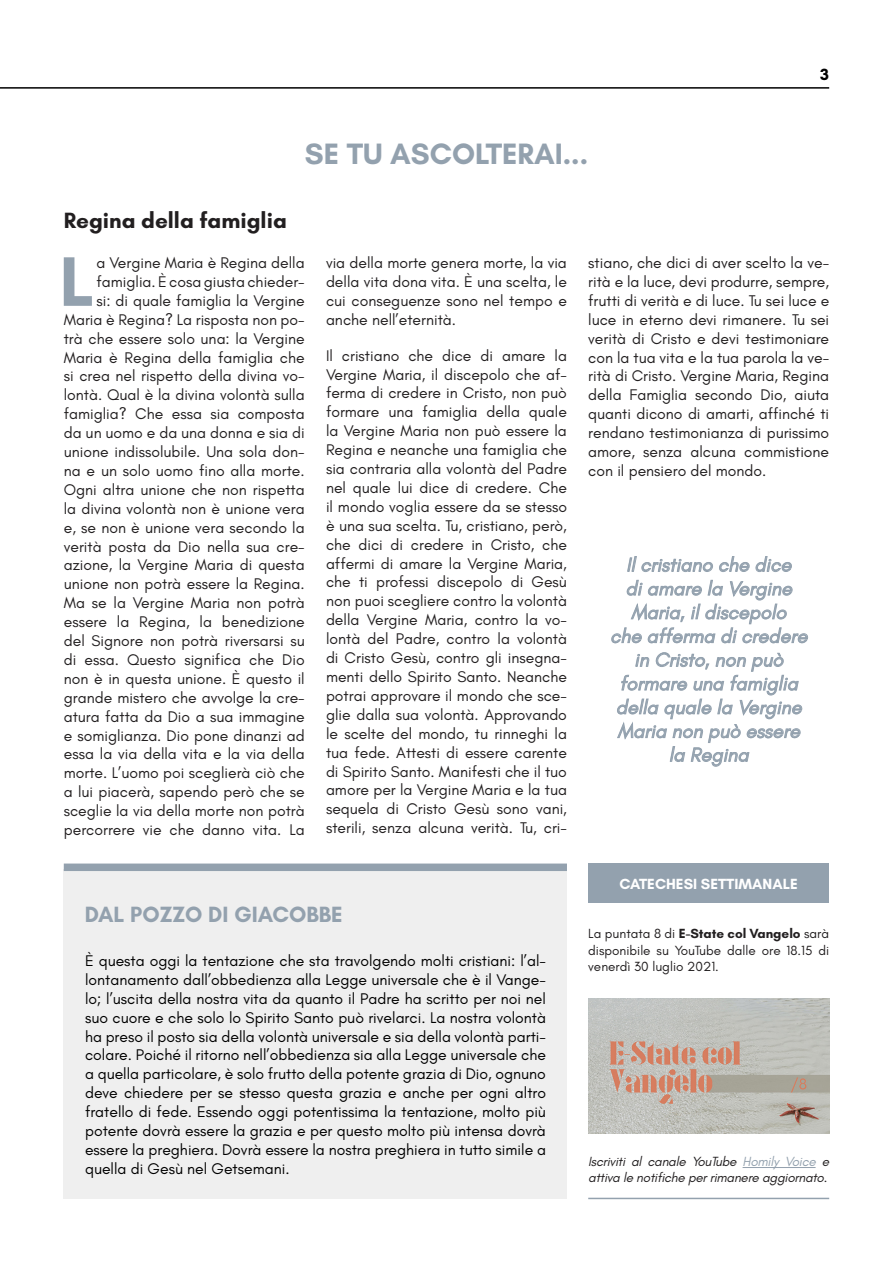
<style>
.page{position:relative;width:893px;height:1263px;background:#fff}
.page>*{position:absolute;margin:0;border:0;box-sizing:border-box;transform-origin:0 0}
.t1{font:700 71.4px "Glacial Indifference";color:#93a1ae}
.t2{font:700 30px "Glacial Indifference";color:#93a1ae}
.t3{font:700 22.5px "Glacial Indifference";color:#221f20}
.t4{font:700 22.5px "Glacial Indifference";color:#93a1ae}
.t5{font:italic 19.8px/23.7px "Glacial Indifference";color:#93a1ae;text-align:center}
.t6{font:700 16.5px "Glacial Indifference";color:#000}
.t7{font:15.75px/18.9px "Glacial Indifference";color:#221f20;text-align:justify}
.t8{font:15.75px/18.9px "Glacial Indifference";color:#000;text-align:justify}
.t9{font:700 15px "Glacial Indifference";color:#fff}
.t10{font:13.5px/16.2px "Glacial Indifference";color:#221f20;text-align:justify}
.t11{font:italic 13.5px/16.2px "Glacial Indifference";letter-spacing:-.02em;color:#221f20}
.s1{font-weight:700}
.s2{color:#93a1ae}
</style>
<div class="page">
<hr style="left:0;top:87px;width:829px;height:2px;background:#000">
<div style="left:64px;top:869px;width:503px;height:330px;background:#efefef"></div>
<div style="left:64px;top:863px;width:503px;height:8px;background:#93a1ae"></div>
<div style="left:588px;top:863px;width:241px;height:40px;background:#93a1ae"></div>
<img style="left:588px;top:998px;width:241px;height:135px">
<hr style="left:743px;top:1167px;width:73px;height:1px;background:#93a1ae">
<hr style="left:588px;top:1198px;width:241px;height:1px;background:#93a1ae">
<svg style="left:612px;top:556px;width:196px;height:211px"></svg>
<h2 class="t2" style="left:305px;top:135px;width:285px">SE TU ASCOLTERAI...</h2>
<p class="t6" style="left:820px;top:65px;width:10px">3</p>
<h3 class="t3" style="left:64px;top:206px;width:225px">Regina della famiglia</h3>
<h1 class="t1" style="left:59px;top:237px;width:36px">L</h1>
<p class="t7" style="left:64px;top:253px;width:242px;text-align:right">a Vergine Maria è Regina della famiglia. È cosa giusta chieder-<br>si: di quale famiglia la Vergine Maria è Regina? La risposta non po&shy;trà che essere solo una: la Vergine Maria è Regina della famiglia che si crea nel rispetto della divina vo&shy;lontà. Qual è la divina volontà sulla famiglia? Che essa sia composta da un uomo e da una donna e sia di unione indissolubile. Una sola don&shy;na e un solo uomo fino alla morte.<br>Ogni altra unione che non rispetta la divina volontà non è unione vera e, se non è unione vera secondo la verità posta da Dio nella sua cre&shy;azione, la Vergine Maria di questa unione non potrà essere la Regina.<br>Ma se la Vergine Maria non potrà essere la Regina, la benedizione del Signore non potrà riversarsi su di essa. Questo significa che Dio non è in questa unione. È questo il grande mistero che avvolge la cre&shy;atura fatta da Dio a sua immagine e somiglianza. Dio pone dinanzi ad essa la via della vita e la via della morte. L’uomo poi sceglierà ciò che a lui piacerà, sapendo però che se sceglie la via della morte non potrà percorrere vie che danno vita. La</p>
<p class="t7" style="left:326px;top:253px;width:242px">via della morte genera morte, la via della vita dona vita. È una scelta, le cui conseguenze sono nel tempo e anche nell’eternità.</p>
<p class="t7" style="left:326px;top:346px;width:242px">Il cristiano che dice di amare la Vergine Maria, il discepolo che af&shy;ferma di credere in Cristo, non può formare una famiglia della quale la Vergine Maria non può essere la Regina e neanche una famiglia che sia contraria alla volontà del Padre nel quale lui dice di credere. Che il mondo voglia essere da se stesso è una sua scelta. Tu, cristiano, però, che dici di credere in Cristo, che affermi di amare la Vergine Maria, che ti professi discepolo di Gesù non puoi scegliere contro la volontà della Vergine Maria, contro la vo&shy;lontà del Padre, contro la volontà di Cristo Gesù, contro gli insegna&shy;menti dello Spirito Santo. Neanche potrai approvare il mondo che sce&shy;glie dalla sua volontà. Approvando le scelte del mondo, tu rinneghi la tua fede. Attesti di essere carente di Spirito Santo. Manifesti che il tuo amore per la Vergine Maria e la tua sequela di Cristo Gesù sono vani, sterili, senza alcuna verità. Tu, cri-</p>
<h3 class="t4" style="left:85px;top:900px;width:260px">DAL POZZO DI GIACOBBE</h3>
<p class="t8" style="left:85px;top:951px;width:462px">È questa oggi la tentazione che sta travolgendo molti cristiani: l’al&shy;lontanamento dall’obbedienza alla Legge universale che è il Vange&shy;lo; l’uscita della nostra vita da quanto il Padre ha scritto per noi nel suo cuore e che solo lo Spirito Santo può rivelarci. La nostra volontà ha preso il posto sia della volontà universale e sia della volontà parti&shy;colare. Poiché il ritorno nell’obbedienza sia alla Legge universale che a quella particolare, è solo frutto della potente grazia di Dio, ognuno deve chiedere per se stesso questa grazia e anche per ogni altro fratello di fede. Essendo oggi potentissima la tentazione, molto più potente dovrà essere la grazia e per questo molto più intensa dovrà essere la preghiera. Dovrà essere la nostra preghiera in tutto simile a quella di Gesù nel Getsemani.</p>
<p class="t7" style="left:588px;top:253px;width:242px">stiano, che dici di aver scelto la ve&shy;rità e la luce, devi produrre, sempre, frutti di verità e di luce. Tu sei luce e luce in eterno devi rimanere. Tu sei verità di Cristo e devi testimoniare con la tua vita e la tua parola la ve&shy;rità di Cristo. Vergine Maria, Regina della Famiglia secondo Dio, aiuta quanti dicono di amarti, affinché ti rendano testimonianza di purissimo amore, senza alcuna commistione con il pensiero del mondo.</p>
<p class="t5" style="left:610px;top:553px;width:199px">Il cristiano che dice<br>di amare la Vergine<br>Maria, il discepolo<br>che afferma di credere in Cristo, non può formare una famiglia della quale la Vergine<br>Maria non può essere la Regina</p>
<p class="t9" style="left:620px;top:874px;width:180px">CATECHESI SETTIMANALE</p>
<p class="t10" style="left:588px;top:926px;width:242px">La puntata 8 di <span class="s1">E-State col Vangelo</span> sarà disponibile su YouTube dalle ore 18.15 di venerdì 30 luglio 2021.</p>
<p class="t11" style="left:588px;top:1154px;width:242px">Iscriviti al canale YouTube <span class="s2">Homily Voice</span> e attiva le notifiche per rimanere aggiornato.</p>
</div>
